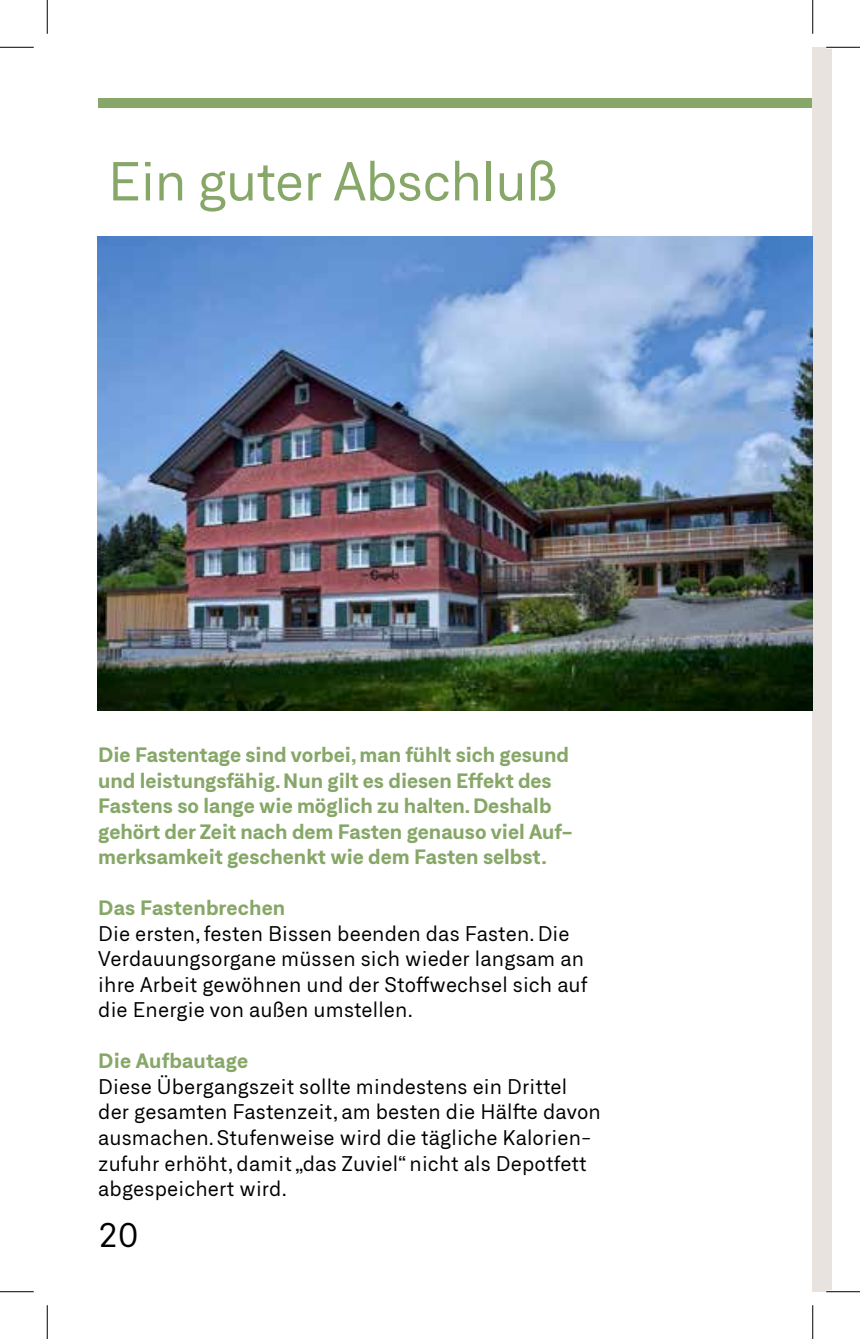
<style>
.page{position:relative;width:860px;height:1339px;background:#fff}
.page>*{position:absolute;margin:0;border:0;box-sizing:border-box;transform-origin:0 0}
.t1{font:52.88px "Neufile Grotesk";letter-spacing:-.01em;color:#86a768}
.t2{font:32.62px "Neufile Grotesk";color:#000}
.t3{font:20.25px/25.4px "Neufile Grotesk";letter-spacing:.01em;color:#000}
.t4{font:700 20.25px/25.4px "Neufile Grotesk";color:#86a768}
</style>
<div class="page">
<div style="left:98px;top:98px;width:734px;height:10px;background:#86a768"></div>
<div style="left:813px;top:47px;width:19px;height:1244px;background:#e8e3df"></div>
<img style="left:97px;top:236px;width:716px;height:475px">
<hr style="left:826px;top:46px;width:34px;height:3px;background:#fff">
<hr style="left:826px;top:1290px;width:34px;height:2px;background:#fff">
<hr style="left:0;top:47px;width:34px;height:1px;background:#000">
<hr style="left:826px;top:47px;width:34px;height:1px;background:#000">
<hr style="left:0;top:1291px;width:34px;height:1px;background:#000">
<hr style="left:826px;top:1291px;width:34px;height:1px;background:#000">
<hr style="left:47px;top:0;width:1px;height:34px;background:#000">
<hr style="left:47px;top:1304px;width:1px;height:34px;background:#000">
<hr style="left:812px;top:0;width:1px;height:34px;background:#000">
<hr style="left:812px;top:1304px;width:1px;height:34px;background:#000">
<h1 class="t1" style="left:108px;top:148px;width:452px">Ein guter Abschluß</h1>
<p class="t4" style="left:98px;top:741px;width:476px">Die Fastentage sind vorbei, man fühlt sich gesund und leistungsfähig. Nun gilt es diesen Effekt des Fastens so lange wie möglich zu halten. Deshalb gehört der Zeit nach dem Fasten genauso viel Auf&shy;merksamkeit geschenkt wie dem Fasten selbst.</p>
<p class="t4" style="left:98px;top:894px;width:189px">Das Fastenbrechen</p>
<p class="t3" style="left:98px;top:920px;width:490px">Die ersten, festen Bissen beenden das Fasten. Die Verdauungsorgane müssen sich wieder langsam an ihre Arbeit gewöhnen und der Stoffwechsel sich auf die Energie von außen umstellen.</p>
<p class="t4" style="left:98px;top:1047px;width:151px">Die Aufbautage</p>
<p class="t3" style="left:98px;top:1073px;width:504px">Diese Übergangszeit sollte mindestens ein Drittel der gesamten Fastenzeit, am besten die Hälfte davon ausmachen. Stufenweise wird die tägliche Kalorien&shy;zufuhr erhöht, damit „das Zuviel“ nicht als Depotfett abgespeichert wird.</p>
<h2 class="t2" style="left:98px;top:1214px;width:42px">20</h2>
</div>
